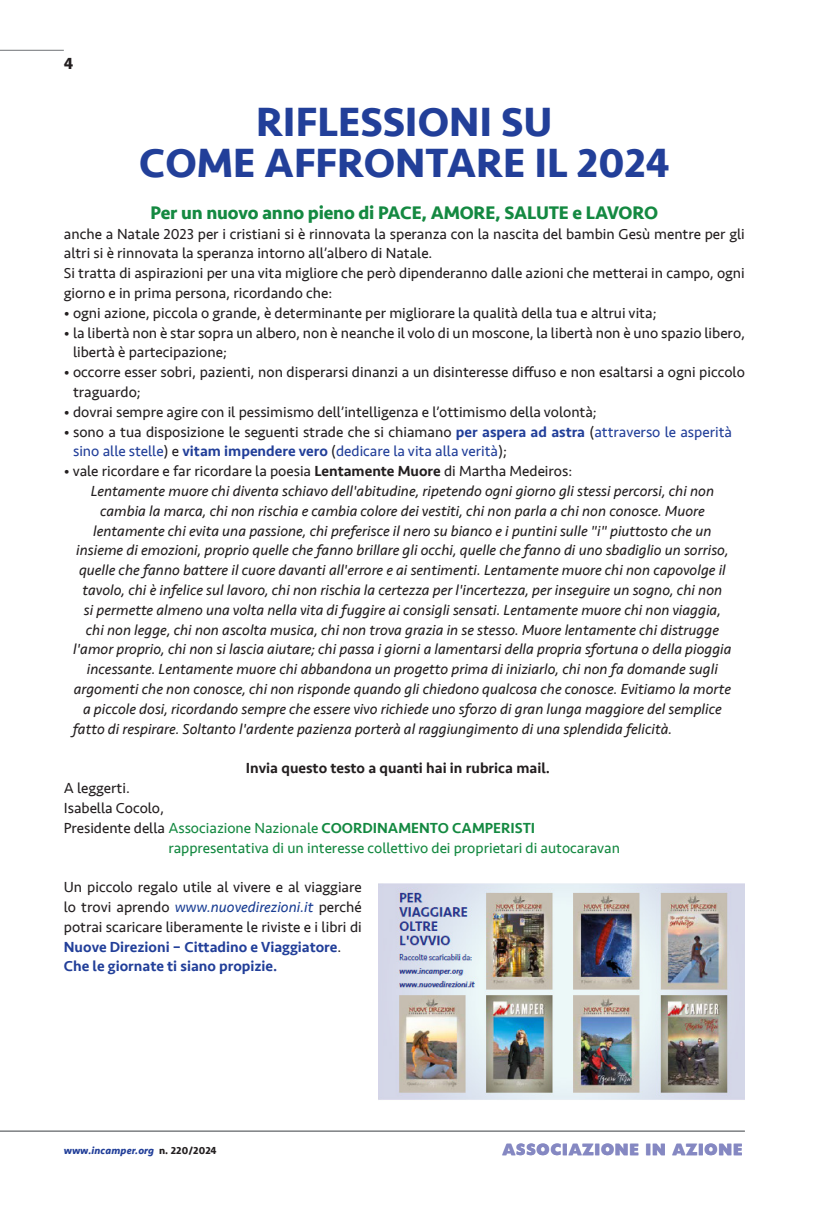
<style>
.page{position:relative;width:830px;height:1212px;background:#fff}
.page>*{position:absolute;margin:0;border:0;box-sizing:border-box;transform-origin:0 0}
.Normale{font:700 42px/40.5px "Seravek";color:#223f99;text-align:center}
.TestatinaBassaRubriche_DS{font:700 18.75px "Seravek";letter-spacing:-.01em;color:#148941}
.t1{font:700 16.5px "Seravek";color:#231f20}
.Normale-2{font:italic 15px "Seravek";color:#231f20}
.Normale-3{font:15px/19.8px "Seravek";color:#231f20}
.Normale-4{font:15px/19.8px "Seravek";color:#223f99}
.Normale-5{font:15px/19.8px "Seravek";color:#148941}
.Normale-6{font:500 15px "Seravek";color:#231f20}
.Normale-7{font:500 15px "Seravek";color:#223f99}
.t2{font:15px "Headline NEWS";letter-spacing:.01em;color:#8588c2}
.t3{font:italic 700 10.5px "Seravek";letter-spacing:.01em;color:#223f99}
.s1{color:#231f20}
.s2{font-weight:500}
.s3{font-style:italic;color:#1b3f94}
.s4{font-weight:500;color:#223f99}
.s5{font-style:normal;color:#231f20}
</style>
<div class="page">
<hr style="left:0;top:50px;width:64px;height:1px;background:#808285">
<hr style="left:0;top:1130px;width:744px;height:2px;background:#808285">
<img style="left:378px;top:883px;width:366px;height:217px">
<p class="t1" style="left:64px;top:51px;width:11px">4</p>
<p class="Normale" style="left:139px;top:101px;width:531px">RIFLESSIONI SU<br>COME AFFRONTARE IL 2024</p>
<p class="TestatinaBassaRubriche_DS" style="left:150px;top:198px;width:509px">Per un nuovo anno pieno di PACE, AMORE, SALUTE e LAVORO</p>
<p class="Normale-3" style="left:64px;top:224px;width:682px">anche a Natale 2023 per i cristiani si è rinnovata la speranza con la nascita del bambin Gesù mentre per gli altri si è rinnovata la speranza intorno all’albero di Natale.</p>
<p class="Normale-3" style="left:64px;top:263px;width:682px">Si tratta di aspirazioni per una vita migliore che però dipenderanno dalle azioni che metterai in campo, ogni giorno e in prima persona, ricordando che:</p>
<p class="Normale-3" style="left:64px;top:303px;width:594px">• ogni azione, piccola o grande, è determinante per migliorare la qualità della tua e altrui vita;</p>
<p class="Normale-3" style="left:73px;top:323px;width:673px;text-indent:-9px">• la libertà non è star sopra un albero, non è neanche il volo di un moscone, la libertà non è uno spazio libero, libertà è partecipazione;</p>
<p class="Normale-3" style="left:73px;top:362px;width:673px;text-indent:-9px">• occorre esser sobri, pazienti, non disperarsi dinanzi a un disinteresse diffuso e non esaltarsi a ogni piccolo traguardo;</p>
<p class="Normale-3" style="left:64px;top:402px;width:534px">• dovrai sempre agire con il pessimismo dell’intelligenza e l’ottimismo della volontà;</p>
<p class="Normale-4" style="left:73px;top:422px;width:660px;text-indent:-9px"><span class="s1">• sono a tua disposizione le seguenti strade che si chiamano</span> <span class="s2">per aspera ad astra</span> <span class="s1">(</span>attraverso le asperità sino alle stelle<span class="s1">) e</span> <span class="s2">vitam impendere vero</span> <span class="s1">(</span>dedicare la vita alla verità<span class="s1">);</span></p>
<p class="Normale-3" style="left:64px;top:461px;width:509px">• vale ricordare e far ricordare la poesia <span class="s2">Lentamente Muore</span> di Martha Medeiros:</p>
<p class="Normale-2" style="left:91px;top:479px;width:624px">Lentamente muore chi diventa schiavo dell'abitudine, ripetendo ogni giorno gli stessi percorsi, chi non</p>
<p class="Normale-2" style="left:100px;top:499px;width:606px">cambia la marca, chi non rischia e cambia colore dei vestiti, chi non parla a chi non conosce. Muore</p>
<p class="Normale-2" style="left:93px;top:519px;width:619px">lentamente chi evita una passione, chi preferisce il nero su bianco e i puntini sulle "i" piuttosto che un</p>
<p class="Normale-2" style="left:76px;top:538px;width:653px">insieme di emozioni, proprio quelle che fanno brillare gli occhi, quelle che fanno di uno sbadiglio un sorriso,</p>
<p class="Normale-2" style="left:79px;top:558px;width:648px">quelle che fanno battere il cuore davanti all'errore e ai sentimenti. Lentamente muore chi non capovolge il</p>
<p class="Normale-2" style="left:82px;top:578px;width:641px">tavolo, chi è infelice sul lavoro, chi non rischia la certezza per l'incertezza, per inseguire un sogno, chi non</p>
<p class="Normale-2" style="left:84px;top:598px;width:638px">si permette almeno una volta nella vita di fuggire ai consigli sensati. Lentamente muore chi non viaggia,</p>
<p class="Normale-2" style="left:86px;top:618px;width:634px">chi non legge, chi non ascolta musica, chi non trova grazia in se stesso. Muore lentamente chi distrugge</p>
<p class="Normale-2" style="left:73px;top:637px;width:659px">l'amor proprio, chi non si lascia aiutare; chi passa i giorni a lamentarsi della propria sfortuna o della pioggia</p>
<p class="Normale-2" style="left:87px;top:657px;width:632px">incessante. Lentamente muore chi abbandona un progetto prima di iniziarlo, chi non fa domande sugli</p>
<p class="Normale-2" style="left:74px;top:677px;width:658px">argomenti che non conosce, chi non risponde quando gli chiedono qualcosa che conosce. Evitiamo la morte</p>
<p class="Normale-2" style="left:83px;top:697px;width:640px">a piccole dosi, ricordando sempre che essere vivo richiede uno sforzo di gran lunga maggiore del semplice</p>
<p class="Normale-2" style="left:73px;top:717px;width:600px">fatto di respirare. Soltanto l'ardente pazienza porterà al raggiungimento di una splendida felicità.</p>
<p class="Normale-6" style="left:246px;top:759px;width:305px">Invia questo testo a quanti hai in rubrica mail.</p>
<p class="Normale-3" style="left:64px;top:778px;width:67px">A leggerti.</p>
<p class="Normale-3" style="left:64px;top:798px;width:101px">Isabella Cocolo,</p>
<p class="Normale-5" style="left:168px;top:818px;width:453px;text-indent:-104px"><span class="s1">Presidente della</span> Associazione Nazionale <span class="s2">COORDINAMENTO CAMPERISTI </span>rappresentativa di un interesse collettivo dei proprietari di autocaravan</p>
<p class="Normale-3" style="left:64px;top:877px;width:299px;text-align:justify">Un piccolo regalo utile al vivere e al viaggiare lo trovi aprendo <span class="s3">www.nuovedirezioni.it</span> perché potrai scaricare liberamente le riviste e i libri di <span class="s4">Nuove Direzioni – Cittadino e Viaggiatore</span>.</p>
<p class="Normale-7" style="left:64px;top:957px;width:215px">Che le giornate ti siano propizie.</p>
<p class="t3" style="left:64px;top:1141px;width:154px">www.incamper.org <span class="s5">n. 220/2024</span></p>
<p class="t2" style="left:502px;top:1143px;width:242px">ASSOCIAZIONE IN AZIONE</p>
</div>
